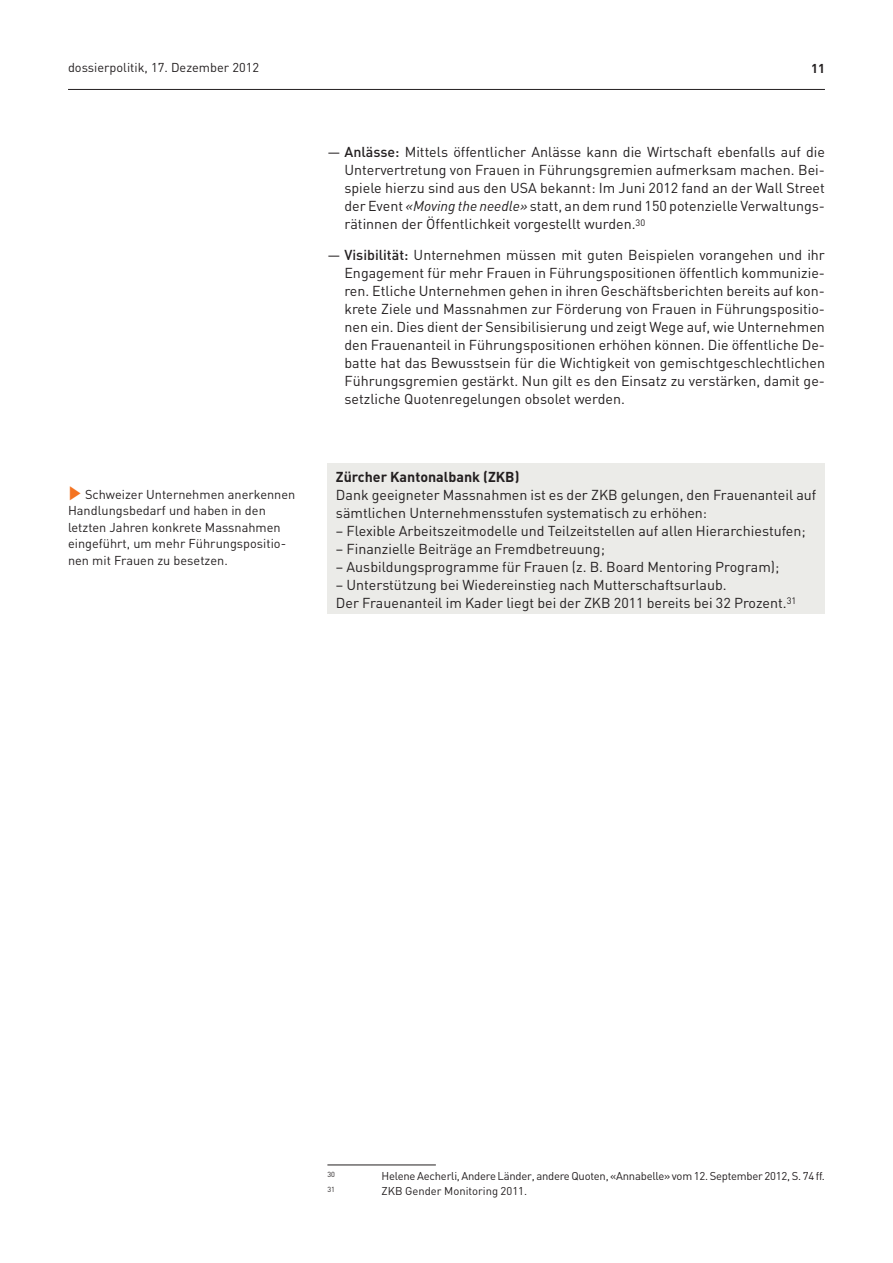
<style>
.page{position:relative;width:893px;height:1263px;background:#fff}
.page>*{position:absolute;margin:0;border:0;box-sizing:border-box;transform-origin:0 0}
.t1{font:14.25px/18px "DIN";color:#231f20;text-align:justify}
.t2{font:700 14.25px "DIN";color:#231f20}
.t3{font:12.75px/16.5px "DIN";color:#231f20}
.t4{font:700 12.75px "DIN";color:#231f20}
.t5{font:11.25px "DIN";letter-spacing:-.02em;color:#231f20}
.t6{font:11.25px "DIN";color:#231f20}
.t7{font:7.35px "DIN";color:#231f20}
.s1{color:#f47321}
.s2{font-weight:500}
.s3{font-style:italic}
</style>
<div class="page">
<hr style="left:68px;top:89px;width:757px;height:1px;background:#231f20">
<div style="left:327px;top:463px;width:498px;height:151px;background:#ebebe8"></div>
<hr style="left:327px;top:1165px;width:109px;height:1px;background:#231f20">
<p class="t3" style="left:68px;top:59px;width:193px">dossierpolitik, 17. Dezember 2012</p>
<p class="t4" style="left:811px;top:60px;width:15px">11</p>
<p class="t3" style="left:68px;top:486px;width:229px"><span class="s1">✓</span> Schweizer Unternehmen anerkennen Handlungsbedarf und haben in den letzten Jahren konkrete Massnahmen eingeführt, um mehr Führungspositio&shy;nen mit Frauen zu besetzen.</p>
<p class="t1" style="left:344px;top:143px;width:482px;text-indent:-17px">— <span class="s2">Anlässe:</span> Mittels öffentlicher Anlässe kann die Wirtschaft ebenfalls auf die Untervertretung von Frauen in Führungsgremien aufmerksam machen. Bei&shy;spiele hierzu sind aus den USA bekannt: Im Juni 2012 fand an der Wall Street der Event <span class="s3">«Moving the needle»</span> statt, an dem rund 150 potenzielle Verwaltungs&shy;rätinnen der Öffentlichkeit vorgestellt wurden.<sup>30</sup></p>
<p class="t1" style="left:344px;top:246px;width:482px;text-indent:-17px">— <span class="s2">Visibilität:</span> Unternehmen müssen mit guten Beispielen vorangehen und ihr Engagement für mehr Frauen in Führungspositionen öffentlich kommunizie&shy;ren. Etliche Unternehmen gehen in ihren Geschäftsberichten bereits auf kon&shy;krete Ziele und Massnahmen zur Förderung von Frauen in Führungspositio&shy;nen ein. Dies dient der Sensibilisierung und zeigt Wege auf, wie Unternehmen den Frauenanteil in Führungspositionen erhöhen können. Die öffentliche De&shy;batte hat das Bewusstsein für die Wichtigkeit von gemischtgeschlechtlichen Führungsgremien gestärkt. Nun gilt es den Einsatz zu verstärken, damit ge&shy;setzliche Quotenregelungen obsolet werden.</p>
<p class="t2" style="left:336px;top:467px;width:185px">Zürcher Kantonalbank (ZKB)</p>
<p class="t1" style="left:336px;top:485px;width:482px">Dank geeigneter Massnahmen ist es der ZKB gelungen, den Frauenanteil auf sämtlichen Unternehmensstufen systematisch zu erhöhen:</p>
<p class="t1" style="left:336px;top:521px;width:471px">– Flexible Arbeitszeitmodelle und Teilzeitstellen auf allen Hierarchiestufen;</p>
<p class="t1" style="left:336px;top:539px;width:270px">– Finanzielle Beiträge an Fremdbetreuung;</p>
<p class="t1" style="left:336px;top:557px;width:445px">– Ausbildungsprogramme für Frauen (z. B. Board Mentoring Program);</p>
<p class="t1" style="left:336px;top:575px;width:462px">– Unterstützung bei Wiedereinstieg nach Mutterschaftsurlaub.<br>Der Frauenanteil im Kader liegt bei der ZKB 2011 bereits bei 32 Prozent.<sup>31</sup></p>
<p class="t7" style="left:327px;top:1170px;width:9px">30</p>
<p class="t5" style="left:382px;top:1169px;width:445px">Helene Aecherli, Andere Länder, andere Quoten, «Annabelle» vom 12. September 2012, S. 74 ff.</p>
<p class="t7" style="left:327px;top:1185px;width:9px">31</p>
<p class="t6" style="left:382px;top:1184px;width:147px">ZKB Gender Monitoring 2011.</p>
</div>
